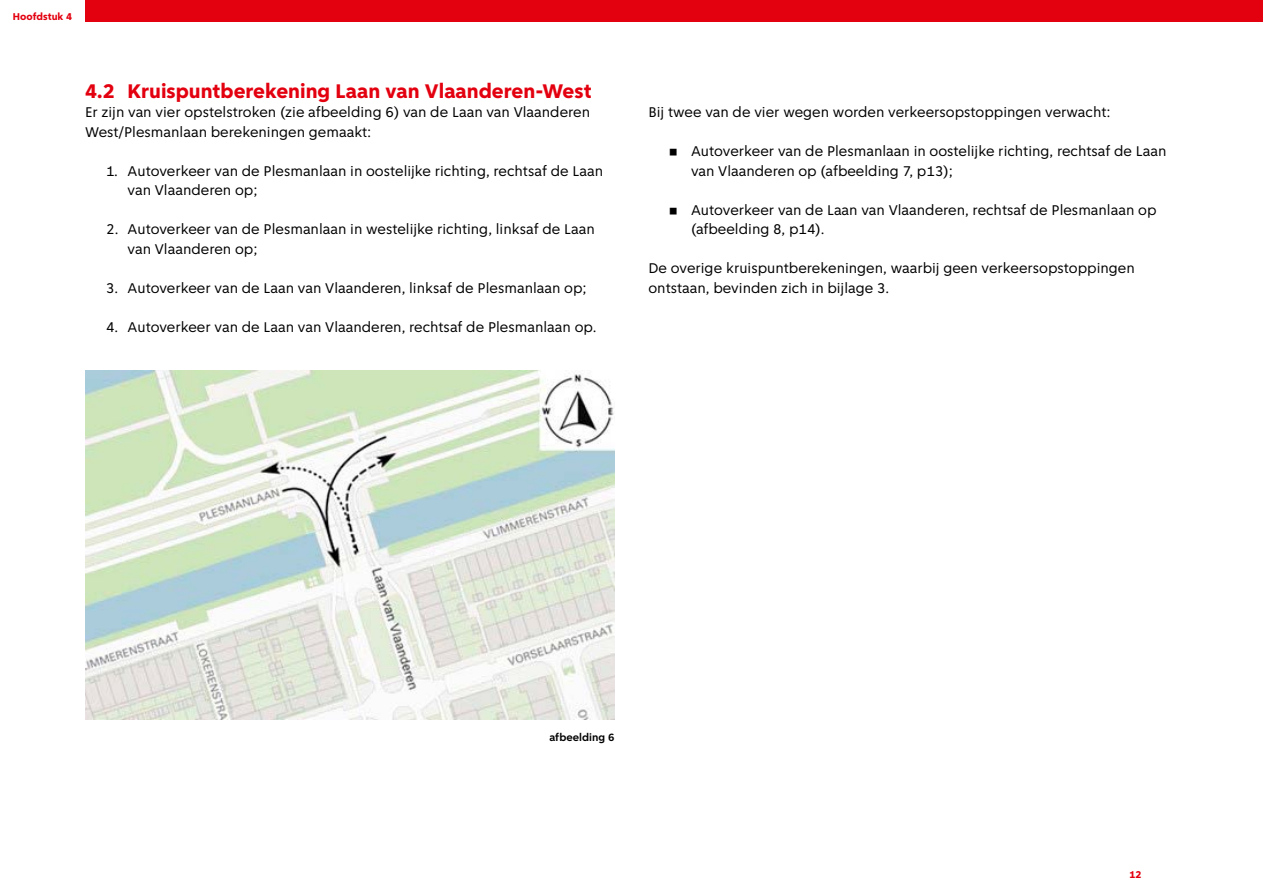
<style>
.page{position:relative;width:1263px;height:893px;background:#fff}
.page>*{position:absolute;margin:0;border:0;box-sizing:border-box;transform-origin:0 0}
.H3_-_Sub_heading{font:800 21px "Amsterdam Sans";color:#e3000f}
.Brood{font:15px/19.5px "Amsterdam Sans";color:#000}
.t1{font:700 11.25px "Amsterdam Sans";color:#000}
.t2{font:800 10.5px "Amsterdam Sans";color:#e3000f}
.s1{font-family:"ASD Formfont"}
</style>
<div class="page">
<div style="left:85px;top:0;width:1178px;height:21px;background:#e3000f"></div>
<img style="left:85px;top:371px;width:529px;height:348px">
<p class="t2" style="left:13px;top:10px;width:61px">Hoofdstuk 4</p>
<h3 class="H3_-_Sub_heading" style="left:85px;top:78px;width:508px">4.2 Kruispuntberekening Laan van Vlaanderen-West</h3>
<p class="Brood" style="left:85px;top:102px;width:507px">Er zijn van vier opstelstroken (zie afbeelding 6) van de Laan van Vlaanderen<br>West/Plesmanlaan berekeningen gemaakt:</p>
<p class="Brood" style="left:128px;top:161px;width:477px;text-indent:-21px">1. Autoverkeer van de Plesmanlaan in oostelijke richting, rechtsaf de Laan van Vlaanderen op;</p>
<p class="Brood" style="left:128px;top:219px;width:469px;text-indent:-21px">2. Autoverkeer van de Plesmanlaan in westelijke richting, linksaf de Laan van Vlaanderen op;</p>
<p class="Brood" style="left:106px;top:278px;width:482px">3. Autoverkeer van de Laan van Vlaanderen, linksaf de Plesmanlaan op;</p>
<p class="Brood" style="left:106px;top:317px;width:492px">4. Autoverkeer van de Laan van Vlaanderen, rechtsaf de Plesmanlaan op.</p>
<p class="Brood" style="left:648px;top:102px;width:464px">Bij twee van de vier wegen worden verkeersopstoppingen verwacht:</p>
<p class="Brood" style="left:691px;top:141px;width:477px;text-indent:-21px"><span class="s1">•</span> Autoverkeer van de Plesmanlaan in oostelijke richting, rechtsaf de Laan van Vlaanderen op (afbeelding 7, p13);</p>
<p class="Brood" style="left:691px;top:200px;width:467px;text-indent:-21px"><span class="s1">•</span> Autoverkeer van de Laan van Vlaanderen, rechtsaf de Plesmanlaan op (afbeelding 8, p14).</p>
<p class="Brood" style="left:648px;top:258px;width:488px">De overige kruispuntberekeningen, waarbij geen verkeersopstoppingen ontstaan, bevinden zich in bijlage 3.</p>
<p class="t1" style="left:549px;top:731px;width:66px">afbeelding 6</p>
<p class="t2" style="left:1129px;top:868px;width:14px">12</p>
</div>
